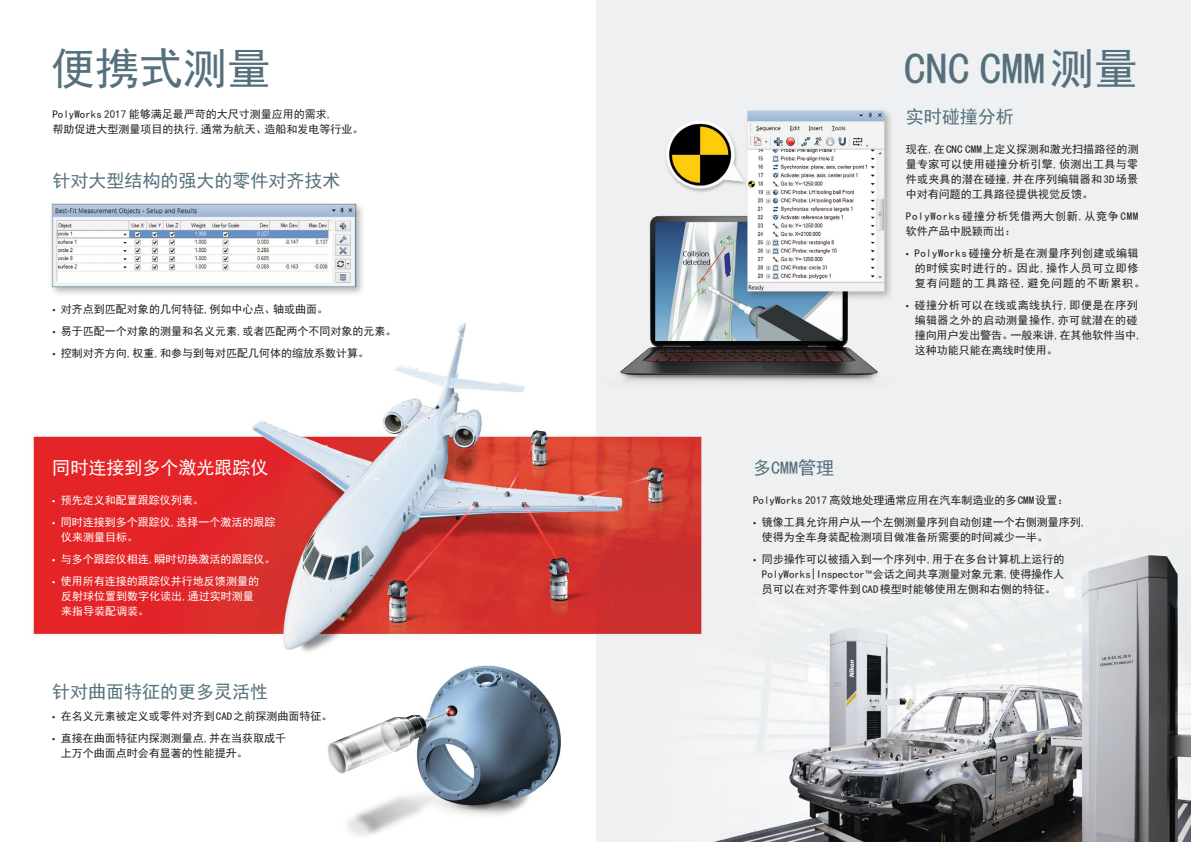
<style>
.page{position:relative;width:1191px;height:842px;background:#fff}
.page>*{position:absolute;margin:0;border:0;box-sizing:border-box;transform-origin:0 0}
.t1{font:44px "Sim Hei";color:#55707d}
.t2{font:18px "Sim Hei";color:#55707d}
.t3{font:18px "Sim Hei";color:#fff}
.t4{font:11px/15px "Sim Hei";color:#231f20}
.t5{font:11px/15px "Sim Hei";color:#fff}
.t6{font:11px/15px "Sim Hei";letter-spacing:.055em;color:#231f20}
.t7{font:11px/15px "Sim Hei";letter-spacing:.04em;color:#231f20}
.s1{font-family:"Myriad Pro"}
</style>
<div class="page">
<img style="left:32px;top:0;width:1159px;height:842px">
<h1 class="t1" style="left:51px;top:47px;width:221px">便携式测量</h1>
<p class="t4" style="left:52px;top:107px;width:313px">PolyWorks 2017 能够满足最严苛的大尺寸测量应用的需求,<br>帮助促进大型测量项目的执行,通常为航天、造船和发电等行业。</p>
<h2 class="t2" style="left:52px;top:172px;width:290px">针对大型结构的强大的零件对齐技术</h2>
<p class="t4" style="left:52px;top:302px;width:277px"><span class="s1">•</span> 对齐点到匹配对象的几何特征,例如中心点、轴或曲面。</p>
<p class="t4" style="left:52px;top:324px;width:346px"><span class="s1">•</span> 易于匹配一个对象的测量和名义元素,或者匹配两个不同对象的元素。</p>
<p class="t4" style="left:52px;top:346px;width:318px"><span class="s1">•</span> 控制对齐方向,权重,和参与到每对匹配几何体的缩放系数计算。</p>
<h2 class="t3" style="left:52px;top:458px;width:218px">同时连接到多个激光跟踪仪</h2>
<p class="t5" style="left:52px;top:493px;width:153px"><span class="s1">•</span> 预先定义和配置跟踪仪列表。</p>
<p class="t5" style="left:61px;top:515px;width:216px;text-indent:-9px"><span class="s1">•</span> 同时连接到多个跟踪仪,选择一个激活的跟踪仪来测量目标。</p>
<p class="t5" style="left:52px;top:552px;width:225px"><span class="s1">•</span> 与多个跟踪仪相连,瞬时切换激活的跟踪仪。</p>
<p class="t5" style="left:61px;top:574px;width:199px;text-indent:-9px"><span class="s1">•</span> 使用所有连接的跟踪仪并行地反馈测量的反射球位置到数字化读出,通过实时测量来指导装配调装。</p>
<h2 class="t2" style="left:52px;top:682px;width:217px">针对曲面特征的更多灵活性</h2>
<p class="t4" style="left:52px;top:708px;width:282px"><span class="s1">•</span> 在名义元素被定义或零件对齐到CAD之前探测曲面特征。</p>
<p class="t4" style="left:61px;top:730px;width:227px;text-indent:-9px"><span class="s1">•</span> 直接在曲面特征内探测测量点,并在当获取成千上万个曲面点时会有显著的性能提升。</p>
<h1 class="t1" style="left:904px;top:47px;width:236px">CNC CMM测量</h1>
<h2 class="t2" style="left:906px;top:107px;width:109px">实时碰撞分析</h2>
<p class="t4" style="left:906px;top:141px;width:234px;text-align:justify">现在,在CNC CMM上定义探测和激光扫描路径的测量专家可以使用碰撞分析引擎,侦测出工具与零件或夹具的潜在碰撞,并在序列编辑器和3D场景中对有问题的工具路径提供视觉反馈。</p>
<p class="t6" style="left:906px;top:208px;width:234px">PolyWorks碰撞分析凭借两大创新,从竞争CMM软件产品中脱颖而出：</p>
<p class="t6" style="left:914px;top:245px;width:232px;text-indent:-9px"><span class="s1">•</span> PolyWorks碰撞分析是在测量序列创建或编辑的时候实时进行的。因此,操作人员可立即修复有问题的工具路径,避免问题的不断累积。</p>
<p class="t7" style="left:914px;top:297px;width:228px;text-indent:-9px"><span class="s1">•</span> 碰撞分析可以在线或离线执行,即便是在序列编辑器之外的启动测量操作,亦可就潜在的碰撞向用户发出警告。一般来讲,在其他软件当中,这种功能只能在离线时使用。</p>
<h2 class="t2" style="left:753px;top:459px;width:82px">多CMM管理</h2>
<p class="t4" style="left:753px;top:493px;width:317px">PolyWorks 2017 高效地处理通常应用在汽车制造业的多CMM设置：</p>
<p class="t4" style="left:762px;top:515px;width:326px;text-indent:-9px"><span class="s1">•</span> 镜像工具允许用户从一个左侧测量序列自动创建一个右侧测量序列,使得为全车身装配检测项目做准备所需要的时间减少一半。</p>
<p class="t4" style="left:762px;top:552px;width:304px;text-align:justify;text-indent:-9px"><span class="s1">•</span> 同步操作可以被插入到一个序列中,用于在多台计算机上运行的PolyWorks|Inspector<span class="s1">™</span>会话之间共享测量对象元素,使得操作人员可以在对齐零件到CAD模型时能够使用左侧和右侧的特征。</p>
</div>
